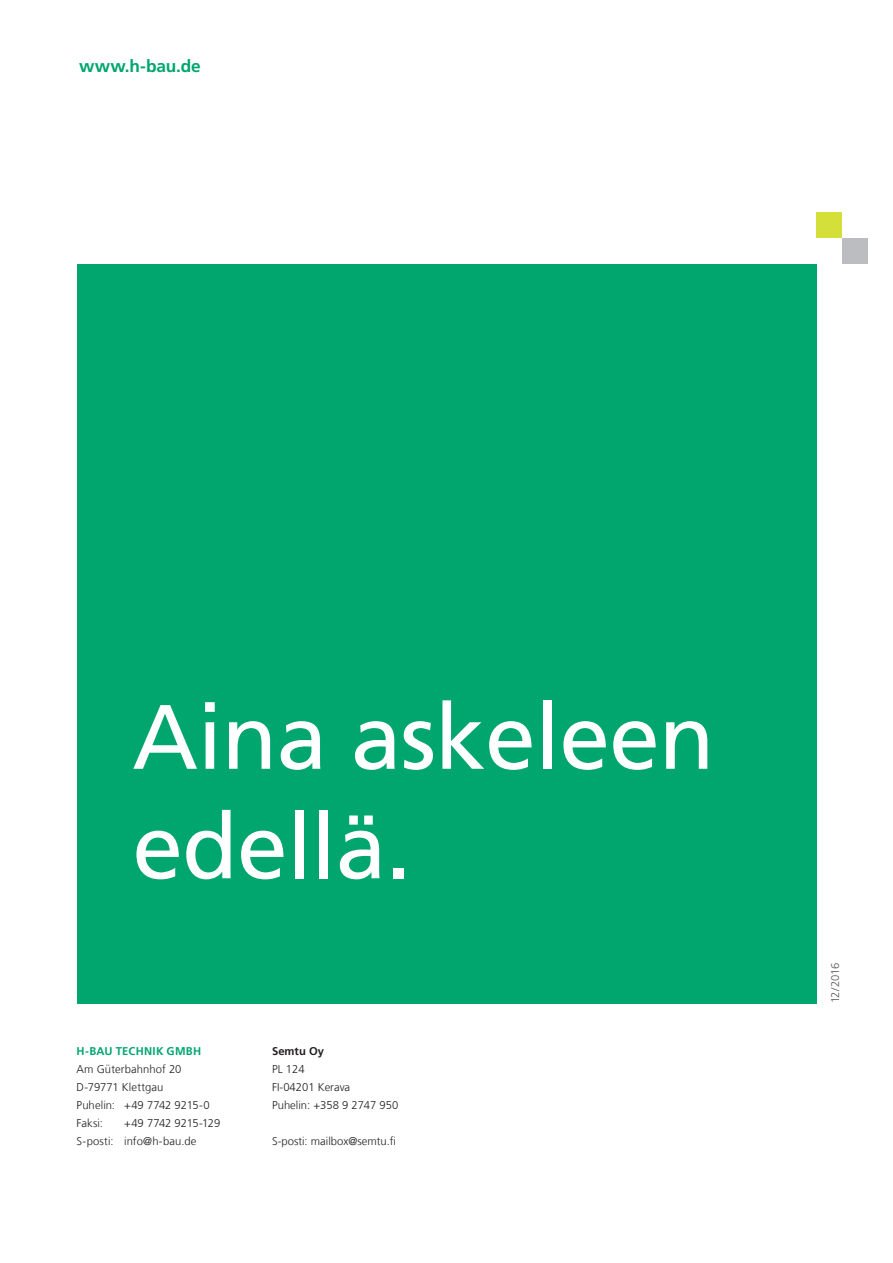
<style>
.page{position:relative;width:893px;height:1263px;background:#fff}
.page>*{position:absolute;margin:0;border:0;box-sizing:border-box;transform-origin:0 0}
.t1{font:700 17.25px "Frutiger LT Com";letter-spacing:-.01em;color:#00a66e}
.t2{font:300 11.25px/18px "Frutiger LT Com";color:#231f20}
.t3{font:700 11.25px "Frutiger LT Com";letter-spacing:.025em;color:#00a66e}
.t4{font:300 11.25px "Frutiger LT Com";letter-spacing:-.03em;color:#57585a}
.t5{font:700 11.25px "Frutiger LT Com";color:#231f20}
</style>
<div class="page">
<div style="left:77px;top:264px;width:739px;height:739px;background:#00a66e"></div>
<svg style="left:133px;top:705px;width:64px;height:64px"></svg>
<svg style="left:205px;top:702px;width:10px;height:67px"></svg>
<svg style="left:229px;top:721px;width:41px;height:48px"></svg>
<svg style="left:281px;top:721px;width:39px;height:49px"></svg>
<svg style="left:355px;top:721px;width:40px;height:49px"></svg>
<svg style="left:404px;top:721px;width:29px;height:49px"></svg>
<svg style="left:442px;top:700px;width:89px;height:70px"></svg>
<div style="left:543px;top:700px;width:9px;height:69px;background:#fff"></div>
<svg style="left:563px;top:721px;width:43px;height:49px"></svg>
<svg style="left:613px;top:721px;width:43px;height:49px"></svg>
<svg style="left:666px;top:721px;width:41px;height:48px"></svg>
<svg style="left:136px;top:831px;width:43px;height:48px"></svg>
<svg style="left:186px;top:810px;width:45px;height:69px"></svg>
<svg style="left:241px;top:831px;width:42px;height:48px"></svg>
<div style="left:295px;top:810px;width:9px;height:68px;background:#fff"></div>
<div style="left:320px;top:810px;width:8px;height:68px;background:#fff"></div>
<svg style="left:340px;top:815px;width:39px;height:64px"></svg>
<div style="left:393px;top:868px;width:10px;height:10px;background:#fff"></div>
<div style="left:842px;top:238px;width:25px;height:26px;background:#bcbdc0"></div>
<div style="left:816px;top:213px;width:26px;height:25px;background:#d5df39"></div>
<h1 class="t1" style="left:79px;top:56px;width:123px">www.h-bau.de</h1>
<p class="t3" style="left:77px;top:1044px;width:126px">H-BAU TECHNIK GMBH</p>
<p class="t2" style="left:77px;top:1060px;width:135px">Am Güterbahnhof 20<br>D-79771 Klettgau<br>Puhelin: +49 7742 9215-0<br>Faksi:</p>
<p class="t2" style="left:77px;top:1114px;width:145px;text-indent:48px">+49 7742 9215-129<br>S-posti: info@h-bau.de</p>
<p class="t5" style="left:272px;top:1044px;width:53px">Semtu Oy</p>
<p class="t2" style="left:272px;top:1059px;width:128px">PL 124<br>FI-04201 Kerava<br>Puhelin: +358 9 2747 950</p>
<p class="t2" style="left:272px;top:1131px;width:126px">S-posti: mailbox@semtu.fi</p>
<p class="t4" style="left:828px;top:1003px;width:42px;rotate:-90deg">12/2016</p>
</div>
